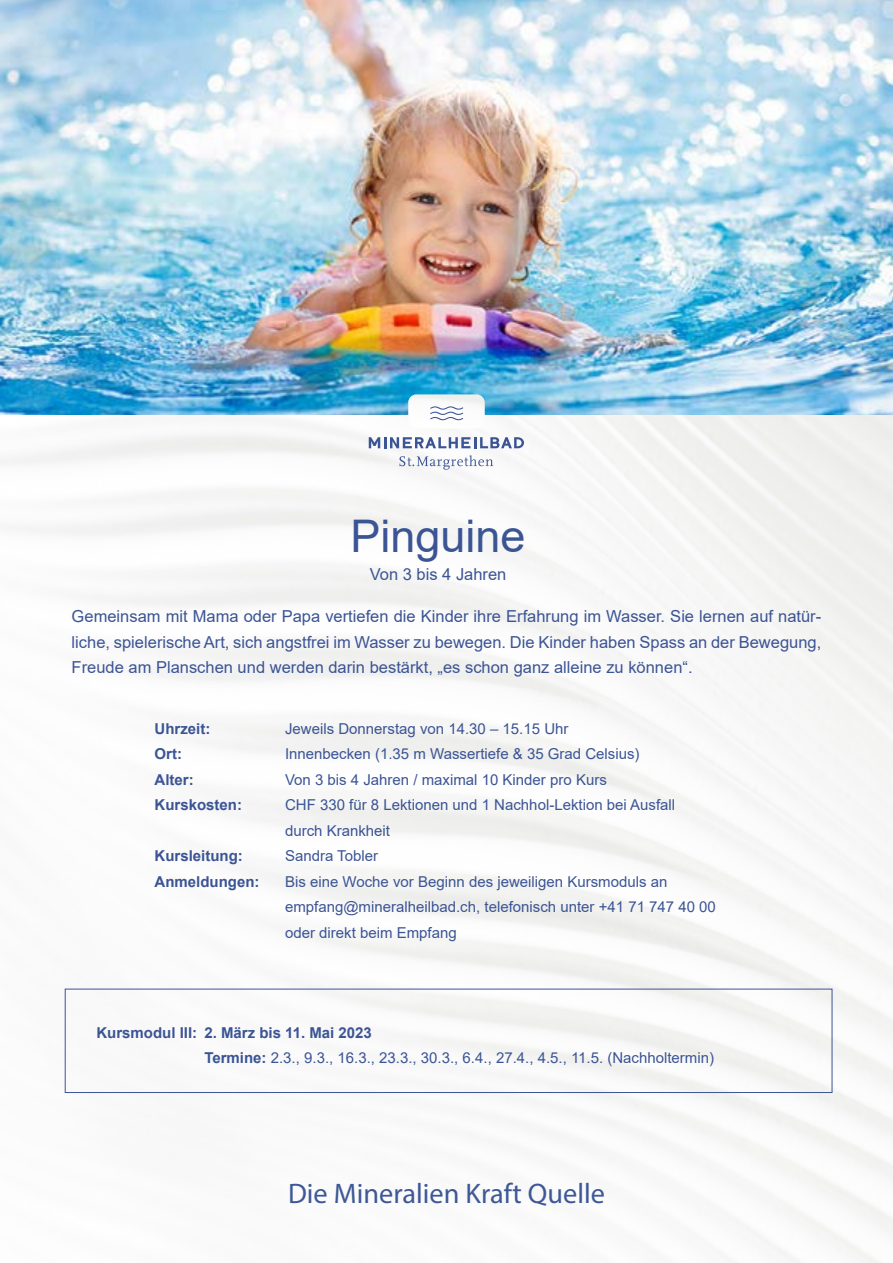
<style>
.page{position:relative;width:893px;height:1263px;background:#fff}
.page>*{position:absolute;margin:0;border:0;box-sizing:border-box;transform-origin:0 0}
.t1{font:45px "Arial";color:#3b5494}
.t2{font:28.35px "Myriad Pro";color:#3e5897}
.t3{font:16.5px/25.5px "Arial";color:#3b5494;text-align:justify}
.t4{font:15px/25.5px "Arial";color:#3b5494}
.t5{font:700 15px "Arial";color:#3b5494}
.s1{font-weight:700}
</style>
<div class="page">
<img style="left:0;top:415px;width:893px;height:848px">
<img style="left:0;top:0;width:893px;height:415px">
<img style="left:408px;top:394px;width:77px;height:34px">
<svg style="left:430px;top:406px;width:33px;height:14px"></svg>
<svg style="left:399px;top:455px;width:94px;height:15px"></svg>
<svg style="left:369px;top:437px;width:155px;height:11px"></svg>
<div style="left:65px;top:989px;width:767px;height:104px;border:1px solid #3b5494"></div>
<h1 class="t1" style="left:351px;top:505px;width:177px">Pinguine</h1>
<p class="t3" style="left:370px;top:561px;width:138px">Von 3 bis 4 Jahren</p>
<p class="t3" style="left:72px;top:604px;width:751px">Gemeinsam mit Mama oder Papa vertiefen die Kinder ihre Erfahrung im Wasser. Sie lernen auf natür&shy;liche, spielerische Art, sich angstfrei im Wasser zu bewegen. Die Kinder haben Spass an der Bewegung, Freude am Planschen und werden darin bestärkt, „es schon ganz alleine zu können“.</p>
<p class="t5" style="left:154px;top:718px;width:57px">Uhrzeit:</p>
<p class="t4" style="left:285px;top:716px;width:285px">Jeweils Donnerstag von 14.30 – 15.15 Uhr</p>
<p class="t5" style="left:154px;top:743px;width:29px">Ort:</p>
<p class="t4" style="left:285px;top:741px;width:356px">Innenbecken (1.35 m Wassertiefe &amp; 35 Grad Celsius)</p>
<p class="t5" style="left:154px;top:769px;width:41px">Alter:</p>
<p class="t4" style="left:285px;top:767px;width:323px">Von 3 bis 4 Jahren / maximal 10 Kinder pro Kurs</p>
<p class="t5" style="left:154px;top:794px;width:89px">Kurskosten:</p>
<p class="t4" style="left:285px;top:792px;width:392px">CHF 330 für 8 Lektionen und 1 Nachhol-Lektion bei Ausfall durch Krankheit</p>
<p class="t5" style="left:154px;top:845px;width:90px">Kursleitung:</p>
<p class="t4" style="left:285px;top:843px;width:95px">Sandra Tobler</p>
<p class="t5" style="left:154px;top:871px;width:107px">Anmeldungen:</p>
<p class="t4" style="left:285px;top:869px;width:432px">Bis eine Woche vor Beginn des jeweiligen Kursmoduls an empfang@mineralheilbad.ch, telefonisch unter +41 71 747 40 00 oder direkt beim Empfang</p>
<p class="t4" style="left:204px;top:1020px;width:511px;text-indent:-108px"><span class="s1">Kursmodul III: 2. März bis 11. Mai 2023<br>Termine:</span> 2.3., 9.3., 16.3., 23.3., 30.3., 6.4., 27.4., 4.5., 11.5. (Nachholtermin)</p>
<h2 class="t2" style="left:288px;top:1175px;width:318px">Die Mineralien Kraft Quelle</h2>
</div>
